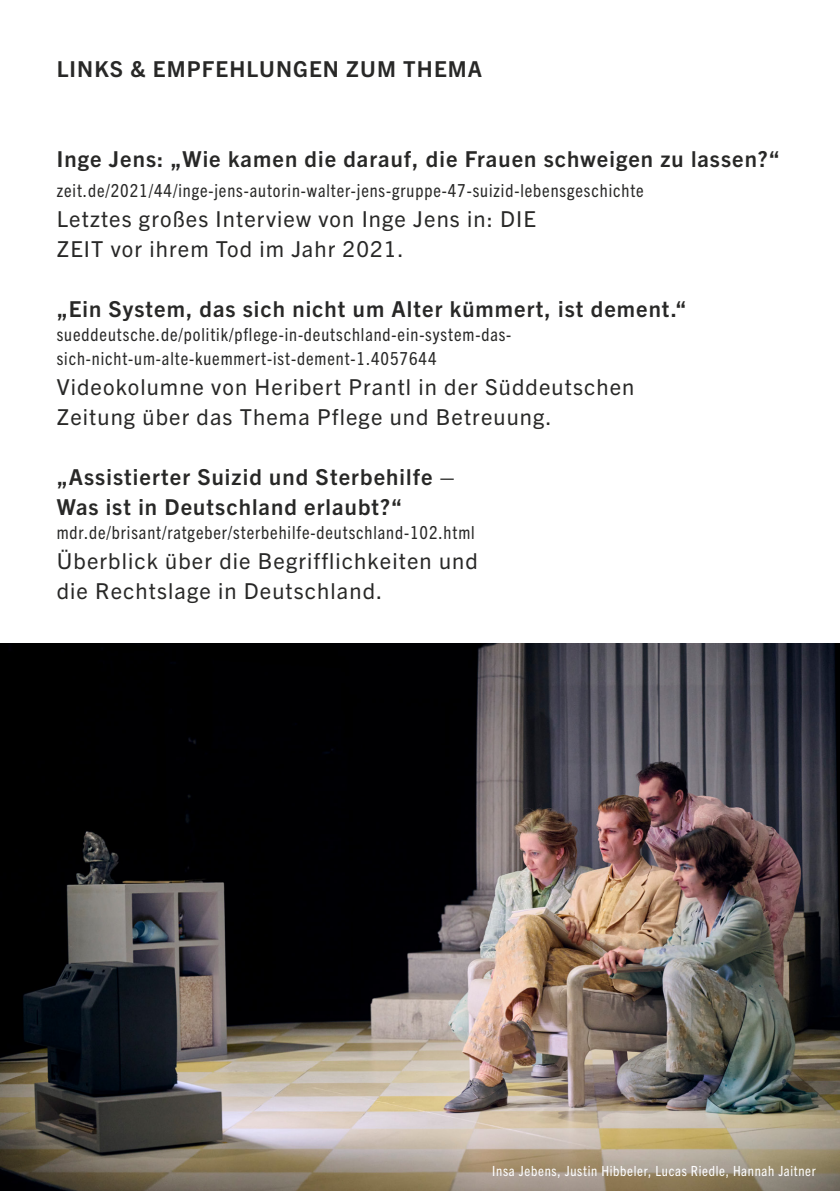
<style>
.page{position:relative;width:840px;height:1191px;background:#fff}
.page>*{position:absolute;margin:0;border:0;box-sizing:border-box;transform-origin:0 0}
.t1{font:22px/30px "Trade Gothic Next LT Pro";letter-spacing:.05em;color:#282827}
.t2{font:700 22px "Trade Gothic Next LT Pro";letter-spacing:.05em;color:#282827}
.t3{font:condensed 18px/24px "Trade Gothic Next LT Pro";letter-spacing:.05em;color:#282827}
.t4{font:condensed 14px "Trade Gothic Next LT Pro";letter-spacing:.05em;color:#fff}
</style>
<div class="page">
<img style="left:0;top:643px;width:839px;height:548px">
<p class="t2" style="left:57px;top:54px;width:426px">LINKS &amp; EMPFEHLUNGEN ZUM THEMA</p>
<p class="t2" style="left:57px;top:144px;width:724px">Inge Jens: „Wie kamen die darauf, die Frauen schweigen zu lassen?“</p>
<p class="t3" style="left:57px;top:177px;width:588px">zeit.de/2021/44/inge-jens-autorin-walter-jens-gruppe-47-suizid-lebensgeschichte</p>
<p class="t1" style="left:57px;top:203px;width:480px">Letztes großes Interview von Inge Jens in: DIE<br>ZEIT vor ihrem Tod im Jahr 2021.</p>
<p class="t2" style="left:57px;top:294px;width:630px">„Ein System, das sich nicht um Alter kümmert, ist dement.“</p>
<p class="t3" style="left:57px;top:321px;width:456px">sueddeutsche.de/politik/pflege-in-deutschland-ein-system-das&shy;sich-nicht-um-alte-kuemmert-ist-dement-1.4057644</p>
<p class="t1" style="left:57px;top:371px;width:579px">Videokolumne von Heribert Prantl in der Süddeutschen<br>Zeitung über das Thema Pflege und Betreuung.</p>
<p class="t2" style="left:57px;top:462px;width:399px">„Assistierter Suizid und Sterbehilfe –</p>
<p class="t2" style="left:57px;top:492px;width:346px">Was ist in Deutschland erlaubt?“</p>
<p class="t3" style="left:57px;top:519px;width:419px">mdr.de/brisant/ratgeber/sterbehilfe-deutschland-102.html</p>
<p class="t1" style="left:57px;top:545px;width:422px">Überblick über die Begrifflichkeiten und die Rechtslage in Deutschland.</p>
<p class="t4" style="left:492px;top:1161px;width:325px">Insa Jebens, Justin Hibbeler, Lucas Riedle, Hannah Jaitner</p>
</div>
